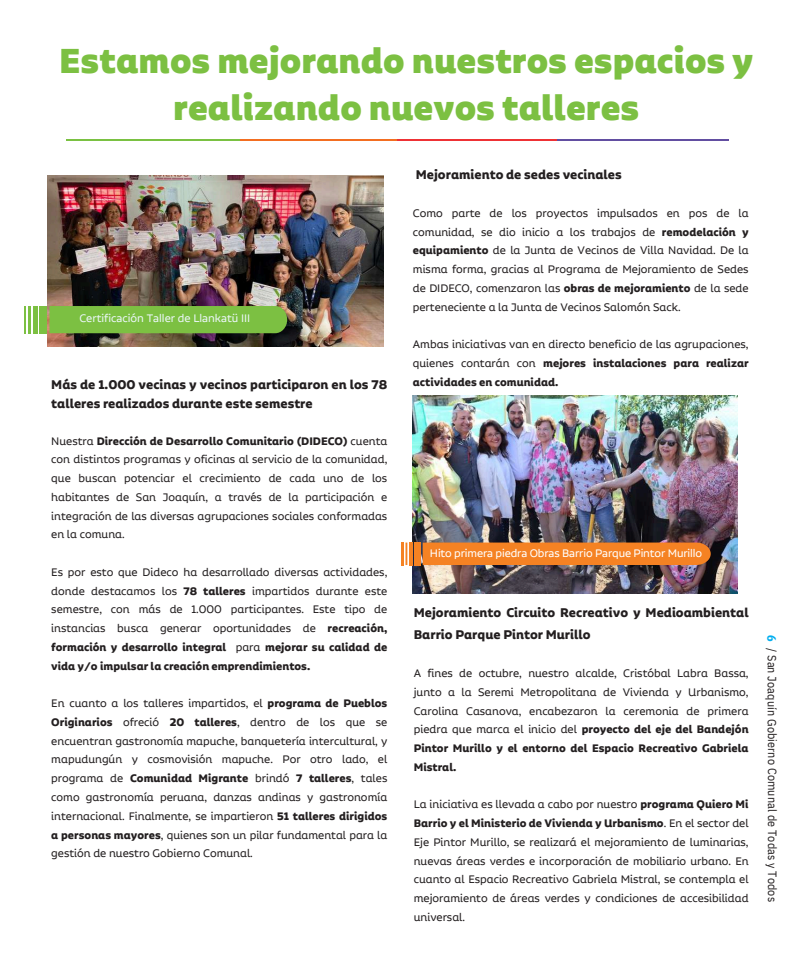
<style>
.page{position:relative;width:795px;height:964px;background:#fff}
.page>*{position:absolute;margin:0;border:0;box-sizing:border-box;transform-origin:0 0}
.t1{font:900 41.3px/47.2px "Aalto Sans Essential Alt";color:#7cc042;text-align:center}
.t2{font:700 15px/18.8px "Aalto Sans Essential Alt";color:#231f20}
.t3{font:13px/18.8px "Aalto Sans Essential Alt";color:#231f20;text-align:justify}
.t4{font:13px "Aalto Sans Essential";color:#eaf6f7}
.t5{font:12.9px "Aalto Sans Essential";letter-spacing:-.01em;color:#fff}
.t6{font:12px "IBM Plex Sans Cond";letter-spacing:.01em;color:#231f20}
.s1{font-weight:700}
.s2{font-weight:700;color:#00aeef}
</style>
<div class="page">
<hr style="left:67px;top:139px;width:174px;height:2px;background:#7ac142">
<hr style="left:240px;top:139px;width:157px;height:2px;background:#f36e21">
<hr style="left:397px;top:139px;width:160px;height:2px;background:#ee3135">
<hr style="left:557px;top:139px;width:170px;height:2px;background:#624ea1">
<img style="left:47px;top:175px;width:336px;height:172px">
<div style="left:49px;top:306px;width:238px;height:27px;background:#7cc042"></div>
<div style="left:40px;top:306px;width:7px;height:27px;background:#7cc042"></div>
<hr style="left:34px;top:306px;width:3px;height:27px;background:#7cc042">
<hr style="left:29px;top:306px;width:2px;height:27px;background:#7cc042">
<svg style="left:25px;top:306px;width:1px;height:27px"></svg>
<img style="left:412px;top:396px;width:324px;height:198px">
<div style="left:422px;top:542px;width:288px;height:23px;background:#f58223"></div>
<div style="left:414px;top:542px;width:6px;height:23px;background:#f58223"></div>
<hr style="left:409px;top:542px;width:3px;height:23px;background:#f58223">
<hr style="left:405px;top:542px;width:2px;height:23px;background:#f58223">
<svg style="left:402px;top:542px;width:1px;height:23px"></svg>
<h1 class="t1" style="left:59px;top:39px;width:695px">Estamos mejorando nuestros espacios y realizando nuevos talleres</h1>
<p class="t4" style="left:79px;top:310px;width:172px">Certificación Taller de Llankatü III</p>
<p class="t2" style="left:51px;top:376px;width:337px">Más de 1.000 vecinas y vecinos participaron en los 78 talleres realizados durante este semestre</p>
<p class="t3" style="left:51px;top:432px;width:337px">Nuestra <span class="s1">Dirección de Desarrollo Comunitario (DIDECO)</span> cuenta con distintos programas y oficinas al servicio de la comunidad, que buscan potenciar el crecimiento de cada uno de los habitantes de San Joaquín, a través de la participación e integración de las diversas agrupaciones sociales conformadas en la comuna.</p>
<p class="t3" style="left:51px;top:563px;width:337px">Es por esto que Dideco ha desarrollado diversas actividades, donde destacamos los <span class="s1">78 talleres</span> impartidos durante este semestre, con más de 1.000 participantes. Este tipo de instancias busca generar oportunidades de <span class="s1">recreación, formación y desarrollo integral</span> para <span class="s1">mejorar su calidad de vida y/o impulsar la creación emprendimientos.</span></p>
<p class="t3" style="left:51px;top:694px;width:337px">En cuanto a los talleres impartidos, el <span class="s1">programa de Pueblos Originarios</span> ofreció <span class="s1">20 talleres</span>, dentro de los que se encuentran gastronomía mapuche, banquetería intercultural, y mapudungún y cosmovisión mapuche. Por otro lado, el programa de <span class="s1">Comunidad Migrante</span> brindó <span class="s1">7 talleres</span>, tales como gastronomía peruana, danzas andinas y gastronomía internacional. Finalmente, se impartieron <span class="s1">51 talleres dirigidos a personas mayores</span>, quienes son un pilar fundamental para la gestión de nuestro Gobierno Comunal.</p>
<p class="t2" style="left:415px;top:165px;width:207px">Mejoramiento de sedes vecinales</p>
<p class="t3" style="left:412px;top:204px;width:337px">Como parte de los proyectos impulsados en pos de la comunidad, se dio inicio a los trabajos de <span class="s1">remodelación y equipamiento</span> de la Junta de Vecinos de Villa Navidad. De la misma forma, gracias al Programa de Mejoramiento de Sedes de DIDECO, comenzaron las <span class="s1">obras de mejoramiento</span> de la sede perteneciente a la Junta de Vecinos Salomón Sack.</p>
<p class="t3" style="left:412px;top:335px;width:337px">Ambas iniciativas van en directo beneficio de las agrupaciones, quienes contarán con <span class="s1">mejores instalaciones para realizar actividades en comunidad.</span></p>
<p class="t5" style="left:430px;top:545px;width:273px">Hito primera piedra Obras Barrio Parque Pintor Murillo</p>
<p class="t2" style="left:413px;top:602px;width:336px;line-height:21.8px">Mejoramiento Circuito Recreativo y Medioambiental<br>Barrio Parque Pintor Murillo</p>
<p class="t3" style="left:413px;top:664px;width:336px">A fines de octubre, nuestro alcalde, Cristóbal Labra Bassa, junto a la Seremi Metropolitana de Vivienda y Urbanismo, Carolina Casanova, encabezaron la ceremonia de primera piedra que marca el inicio del <span class="s1">proyecto del eje del Bandejón Pintor Murillo y el entorno del Espacio Recreativo Gabriela Mistral.</span></p>
<p class="t3" style="left:413px;top:796px;width:336px">La iniciativa es llevada a cabo por nuestro <span class="s1">programa Quiero Mi Barrio y el Ministerio de Vivienda y Urbanismo</span>. En el sector del Eje Pintor Murillo, se realizará el mejoramiento de luminarias, nuevas áreas verdes e incorporación de mobiliario urbano. En cuanto al Espacio Recreativo Gabriela Mistral, se contempla el mejoramiento de áreas verdes y condiciones de accesibilidad universal.</p>
<p class="t6" style="left:780px;top:635px;width:268px;rotate:90deg"><span class="s2">6</span> / San Joaquín Gobierno Comunal de Todas y Todos</p>
</div>
